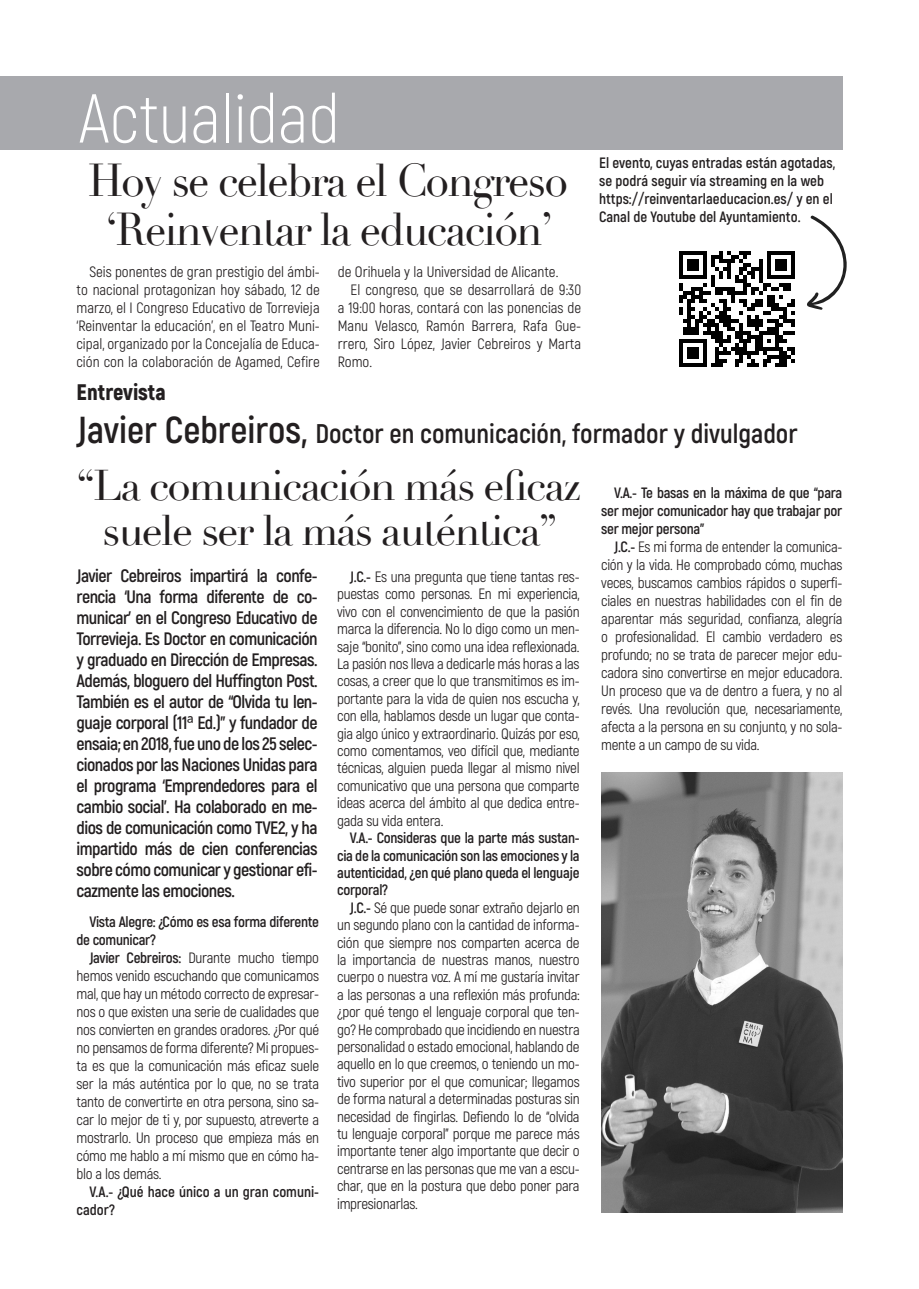
<style>
.page{position:relative;width:919px;height:1289px;background:#fff}
.page>*{position:absolute;margin:0;border:0;box-sizing:border-box;transform-origin:0 0}
.t1{font:300 69px "Akrobat";color:#fff}
.t2{font:45px/49.5px "Didot";letter-spacing:-.04em;color:#231f20;text-align:center;scale:.95 1}
.t3{font:42px/45px "Didot";letter-spacing:-.04em;color:#231f20;text-align:center}
.t4{font:700 27px "Akrobat";color:#231f20}
.t5{font:900 22.5px "Akrobat";color:#231f20}
.t6{font:700 18px/21px "Akrobat";letter-spacing:-.03em;color:#231f20;text-align:justify}
.t7{font:15px/17.4px "Akrobat";letter-spacing:-.01em;color:#231f20;text-align:justify}
.t8{font:700 15px/18px "Akrobat";letter-spacing:-.01em;color:#231f20}
.s1{font-size:37.5px}
.s2{font-weight:700}
</style>
<div class="page">
<div style="left:0;top:77px;width:842px;height:73px;background:#a8a9ad"></div>
<img style="left:679px;top:251px;width:116px;height:116px">
<svg style="left:807px;top:215px;width:40px;height:95px"></svg>
<img style="left:601px;top:772px;width:241px;height:440px">
<p class="t1" style="left:79px;top:78px;width:262px">Actualidad</p>
<h2 class="t2" style="left:88px;top:156px;width:507px">Hoy se celebra el Congreso ‘Reinventar la educación’</h2>
<p class="t7" style="left:77px;top:262px;width:245px;line-height:18px;text-indent:13px">Seis ponentes de gran prestigio del ámbi&shy;to nacional protagonizan hoy sábado, 12 de marzo, el I Congreso Educativo de Torrevieja ‘Reinventar la educación’, en el Teatro Muni&shy;cipal, organizado por la Concejalía de Educa&shy;ción con la colaboración de Agamed, Cefire</p>
<p class="t7" style="left:338px;top:263px;width:222px">de Orihuela y la Universidad de Alicante.</p>
<p class="t7" style="left:350px;top:281px;width:232px">El congreso, que se desarrollará de 9:30</p>
<p class="t7" style="left:338px;top:299px;width:245px">a 19:00 horas, contará con las ponencias de</p>
<p class="t7" style="left:338px;top:317px;width:245px">Manu Velasco, Ramón Barrera, Rafa Gue-</p>
<p class="t7" style="left:338px;top:335px;width:245px">rrero, Siro López, Javier Cebreiros y Marta</p>
<p class="t7" style="left:338px;top:353px;width:36px">Romo.</p>
<p class="t8" style="left:599px;top:154px;width:238px">El evento, cuyas entradas están agotadas, se podrá seguir vía streaming en la web https://reinventarlaeducacion.es/ y en el Canal de Youtube del Ayuntamiento.</p>
<h3 class="t5" style="left:77px;top:377px;width:91px">Entrevista</h3>
<h3 class="t4" style="left:77px;top:417px;width:722px"><span class="s1">Javier Cebreiros,</span> Doctor en comunicación, formador y divulgador</h3>
<h3 class="t3" style="left:77px;top:464px;width:506px">“La comunicación más eficaz suele ser la más auténtica”</h3>
<p class="t6" style="left:77px;top:564px;width:242px">Javier Cebreiros impartirá la confe&shy;rencia ‘Una forma diferente de co&shy;municar’ en el Congreso Educativo de Torrevieja. Es Doctor en comunicación y graduado en Dirección de Empresas.<br>Además, bloguero del Huffington Post.<br>También es el autor de “Olvida tu len&shy;guaje corporal (11 Ed.)” y fundador de ensaia; en 2018, fue uno de los 25 selec&shy;cionados por las Naciones Unidas para el programa ‘Emprendedores para el cambio social’. Ha colaborado en me&shy;dios de comunicación como TVE2, y ha impartido más de cien conferencias sobre cómo comunicar y gestionar efi&shy;cazmente las emociones.</p>
<p class="t8" style="left:77px;top:912px;width:244px;text-indent:13px">Vista Alegre: ¿Cómo es esa forma diferente de comunicar?</p>
<p class="t7" style="left:77px;top:948px;width:244px;line-height:18px;text-indent:13px"><span class="s2">Javier Cebreiros:</span> Durante mucho tiempo hemos venido escuchando que comunicamos mal, que hay un método correcto de expresar&shy;nos o que existen una serie de cualidades que nos convierten en grandes oradores. ¿Por qué no pensamos de forma diferente? Mi propues&shy;ta es que la comunicación más eficaz suele ser la más auténtica por lo que, no se trata tanto de convertirte en otra persona, sino sa&shy;car lo mejor de ti y, por supuesto, atreverte a mostrarlo. Un proceso que empieza más en cómo me hablo a mí mismo que en cómo ha&shy;blo a los demás.</p>
<p class="t8" style="left:77px;top:1182px;width:244px;text-indent:13px">V.A.- ¿Qué hace único a un gran comuni&shy;cador?</p>
<p class="t7" style="left:337px;top:568px;width:244px;text-indent:13px"><span class="s2">J.C.-</span> Es una pregunta que tiene tantas res&shy;puestas como personas. En mi experiencia, vivo con el convencimiento de que la pasión marca la diferencia. No lo digo como un men&shy;saje “bonito”, sino como una idea reflexionada.<br>La pasión nos lleva a dedicarle más horas a las cosas, a creer que lo que transmitimos es im&shy;portante para la vida de quien nos escucha y, con ella, hablamos desde un lugar que conta&shy;gia algo único y extraordinario. Quizás por eso, como comentamos, veo difícil que, mediante técnicas, alguien pueda llegar al mismo nivel comunicativo que una persona que comparte ideas acerca del ámbito al que dedica entre&shy;gada su vida entera.</p>
<p class="t8" style="left:337px;top:829px;width:244px;line-height:17.4px;text-align:justify;text-indent:13px">V.A.- Consideras que la parte más sustan&shy;cia de la comunicación son las emociones y la autenticidad, ¿en qué plano queda el lenguaje corporal?</p>
<p class="t7" style="left:337px;top:898px;width:244px;text-indent:13px"><span class="s2">J.C.-</span> Sé que puede sonar extraño dejarlo en un segundo plano con la cantidad de informa&shy;ción que siempre nos comparten acerca de la importancia de nuestras manos, nuestro cuerpo o nuestra voz. A mí me gustaría invitar a las personas a una reflexión más profunda: ¿por qué tengo el lenguaje corporal que ten&shy;go? He comprobado que incidiendo en nuestra personalidad o estado emocional, hablando de aquello en lo que creemos, o teniendo un mo&shy;tivo superior por el que comunicar; llegamos de forma natural a determinadas posturas sin necesidad de fingirlas. Defiendo lo de “olvida tu lenguaje corporal” porque me parece más importante tener algo importante que decir o centrarse en las personas que me van a escu&shy;char, que en la postura que debo poner para impresionarlas.</p>
<p class="t8" style="left:601px;top:483px;width:242px;text-align:justify;text-indent:13px">V.A.- Te basas en la máxima de que “para ser mejor comunicador hay que trabajar por ser mejor persona”</p>
<p class="t7" style="left:601px;top:537px;width:242px;line-height:18px;text-indent:13px"><span class="s2">J.C.-</span> Es mi forma de entender la comunica&shy;ción y la vida. He comprobado cómo, muchas veces, buscamos cambios rápidos o superfi&shy;ciales en nuestras habilidades con el fin de aparentar más seguridad, confianza, alegría o profesionalidad. El cambio verdadero es profundo; no se trata de parecer mejor edu&shy;cadora sino convertirse en mejor educadora.<br>Un proceso que va de dentro a fuera, y no al revés. Una revolución que, necesariamente, afecta a la persona en su conjunto, y no sola&shy;mente a un campo de su vida.</p>
</div>
